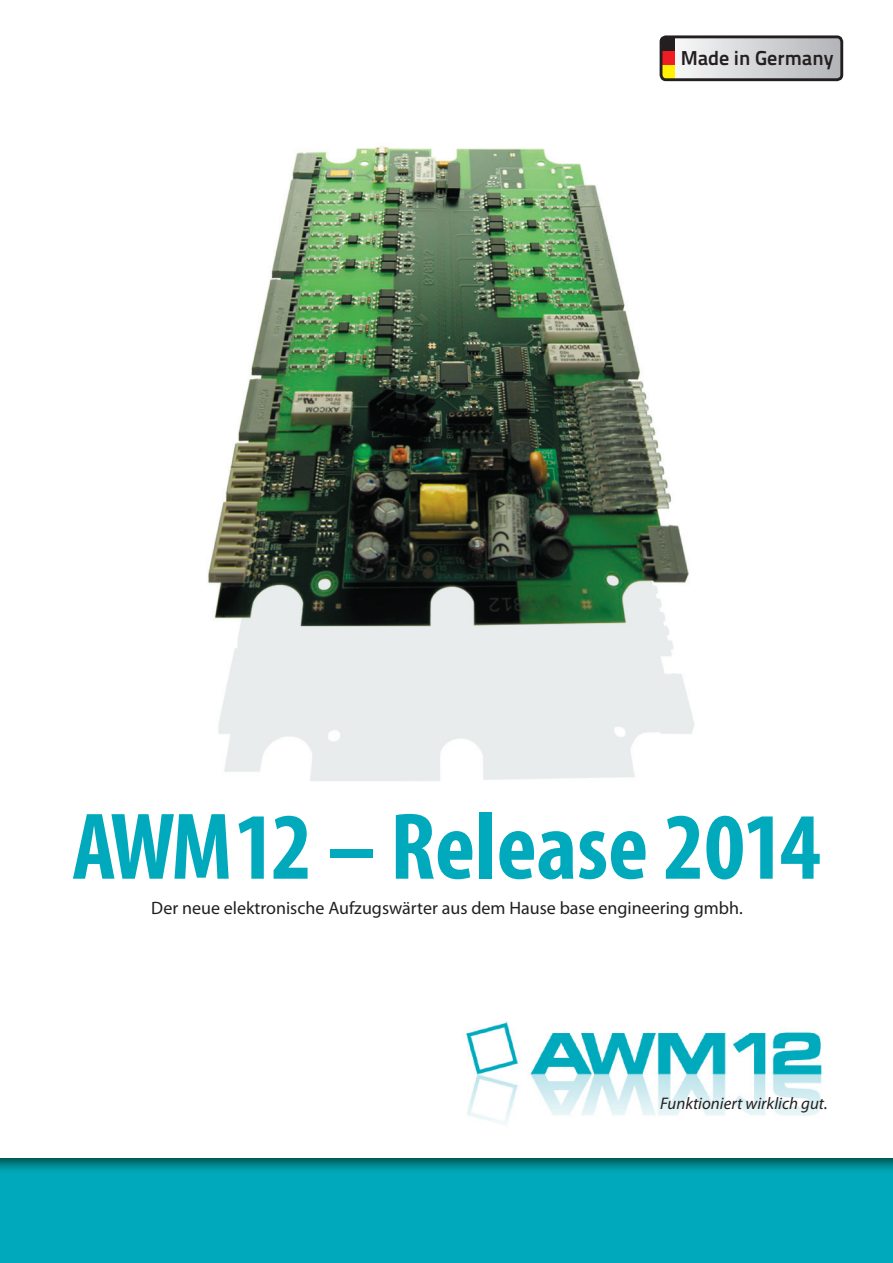
<style>
.page{position:relative;width:893px;height:1263px;background:#fff}
.page>*{position:absolute;margin:0;border:0;box-sizing:border-box;transform-origin:0 0}
.t1{font:700 condensed 95.7px "Myriad Pro";color:#00aabc}
.t2{font:20.1px "Titillium Text 25 L 800 wt";color:#231f20}
.t3{font:18px "Myriad Pro";color:#231f20}
.t4{font:italic 16.8px "Myriad Pro";color:#231f20}
</style>
<div class="page">
<img style="left:0;top:1159px;width:893px;height:104px">
<img style="left:207px;top:78px;width:546px;height:703px">
<img style="left:466px;top:1021px;width:356px;height:104px">
<svg style="left:683px;top:39px;width:156px;height:38px;background:#d3d4d6"></svg>
<div style="left:662px;top:37px;width:13px;height:14px;background:#231f20"></div>
<div style="left:662px;top:51px;width:13px;height:14px;background:#ee1d23"></div>
<div style="left:662px;top:65px;width:13px;height:15px;background:#fff101"></div>
<div style="left:660px;top:35px;width:183px;height:46px;border:3px solid #231f20;border-radius:5px"></div>
<p class="t2" style="left:681px;top:43px;width:154px">Made in Germany</p>
<h1 class="t1" style="left:72px;top:787px;width:750px">AWM12 – Release 2014</h1>
<p class="t3" style="left:151px;top:897px;width:593px">Der neue elektronische Aufzugswärter aus dem Hause base engineering gmbh.</p>
<p class="t4" style="left:660px;top:1093px;width:169px">Funktioniert wirklich gut.</p>
</div>
